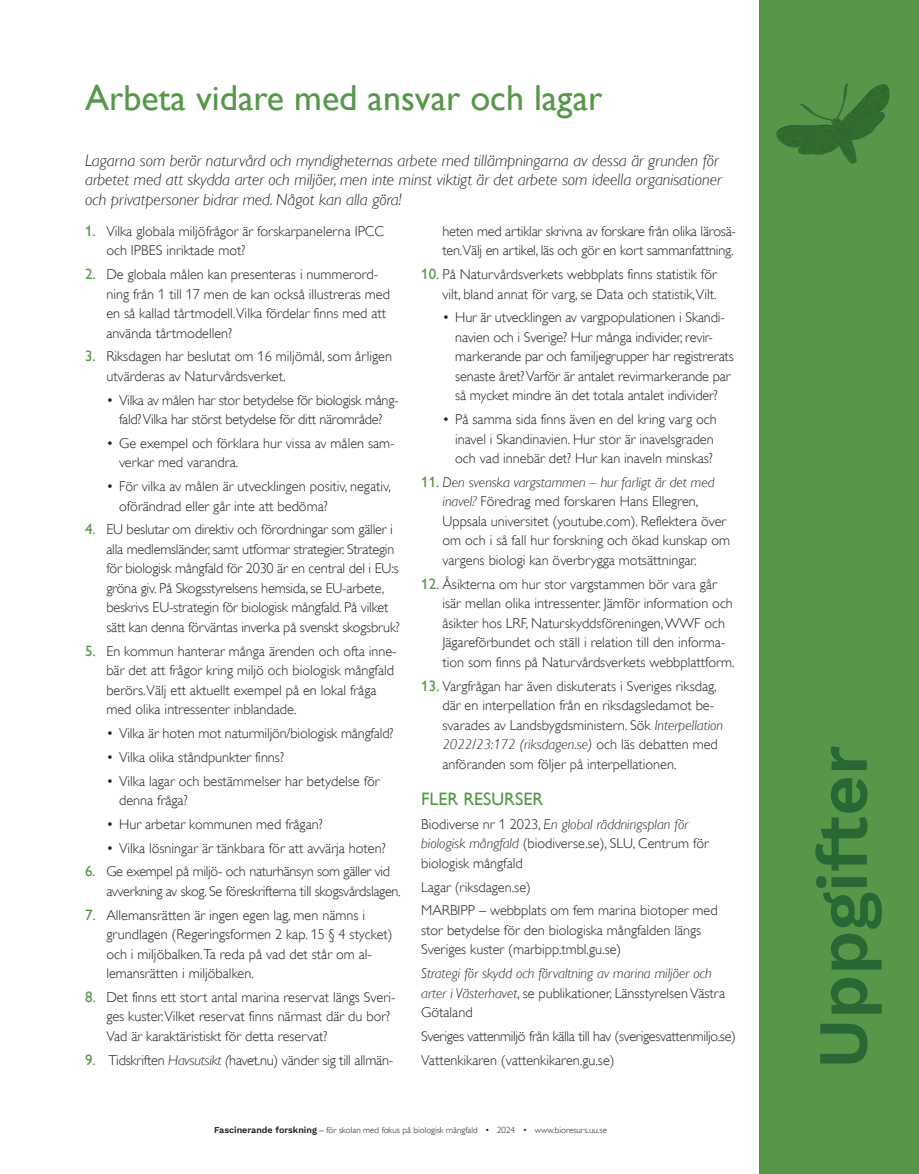
<style>
.page{position:relative;width:919px;height:1174px;background:#fff}
.page>*{position:absolute;margin:0;border:0;box-sizing:border-box;transform-origin:0 0}
.t1{font:70.5px "Work Sans";color:#296835}
.Rubrik_2__uppgiftssidorna{font:36px "Gill Alt One";color:#56974a}
.Underrubrik_till_uppgiftsida{font:18px "Gill Alt One";color:#56974a}
.Ingress_uppgiftssidor{font:italic 300 16.5px/19.5px "Gill Alt One";color:#231f20}
.Uppgifter__faktatext{font:300 14.25px/19.5px "Gill Alt One";color:#231f20}
.Uppgifter__faktatext-2{font:300 14.25px/19.5px "Gill Alt One";letter-spacing:-.02em;color:#231f20;text-align:center}
.Uppgifter__faktatext-3{font:italic 300 14.25px/19.5px "Gill Alt One";color:#231f20}
.t2{font:300 9px "Gill Alt One";color:#231f20}
.s1{font-weight:400;font-size:15px;color:#56974a}
.s2{font-style:italic}
.s3{font-style:normal}
.s4{font-family:"Work Sans";font-weight:400}
.s5{font-family:"Berling";font-weight:400}
</style>
<div class="page">
<div style="left:759px;top:0;width:159px;height:1174px;background:#56974a"></div>
<img style="left:776px;top:84px;width:113px;height:79px">
<h2 class="Rubrik_2__uppgiftssidorna" style="left:85px;top:77px;width:518px">Arbeta vidare med ansvar och lagar</h2>
<p class="Ingress_uppgiftssidor" style="left:85px;top:150px;width:638px">Lagarna som berör naturvård och myndigheternas arbete med tillämpningarna av dessa är grunden för arbetet med att skydda arter och miljöer, men inte minst viktigt är det arbete som ideella organisationer och privatpersoner bidrar med. Något kan alla göra!</p>
<p class="Uppgifter__faktatext" style="left:106px;top:221px;width:279px;text-indent:-21px"><span class="s1">1.</span> Vilka globala miljöfrågor är forskarpanelerna IPCC och IPBES inriktade mot?</p>
<p class="Uppgifter__faktatext" style="left:106px;top:264px;width:285px;text-indent:-21px"><span class="s1">2.</span> De globala målen kan presenteras i nummerord&shy;ning från 1 till 17 men de kan också illustreras med en så kallad tårtmodell.Vilka fördelar finns med att använda tårtmodellen?</p>
<p class="Uppgifter__faktatext" style="left:106px;top:347px;width:287px;text-indent:-21px"><span class="s1">3.</span> Riksdagen har beslutat om 16 miljömål, som årligen utvärderas av Naturvårdsverket.</p>
<p class="Uppgifter__faktatext-2" style="left:106px;top:390px;width:293px">• Vilka av målen har stor betydelse för biologisk mång&shy;fald? Vilka har störst betydelse för ditt närområde?</p>
<p class="Uppgifter__faktatext" style="left:119px;top:433px;width:277px;text-indent:-13px">• Ge exempel och förklara hur vissa av målen sam&shy;verkar med varandra.</p>
<p class="Uppgifter__faktatext" style="left:119px;top:476px;width:273px;text-indent:-13px">• För vilka av målen är utvecklingen positiv, negativ, oförändrad eller går inte att bedöma?</p>
<p class="Uppgifter__faktatext" style="left:106px;top:520px;width:295px;text-indent:-21px"><span class="s1">4.</span> EU beslutar om direktiv och förordningar som gäller i alla medlemsländer, samt utformar strategier. Strategin för biologisk mångfald för 2030 är en central del i EU:s gröna giv. På Skogsstyrelsens hemsida, se EU-arbete, beskrivs EU-strategin för biologisk mångfald. På vilket sätt kan denna förväntas inverka på svenskt skogsbruk?</p>
<p class="Uppgifter__faktatext" style="left:106px;top:641px;width:292px;text-indent:-21px"><span class="s1">5.</span> En kommun hanterar många ärenden och ofta inne&shy;bär det att frågor kring miljö och biologisk mångfald berörs.Välj ett aktuellt exempel på en lokal fråga med olika intressenter inblandade.</p>
<p class="Uppgifter__faktatext" style="left:106px;top:723px;width:288px">• Vilka är hoten mot naturmiljön/biologisk mångfald?</p>
<p class="Uppgifter__faktatext" style="left:106px;top:747px;width:179px">• Vilka olika ståndpunkter finns?</p>
<p class="Uppgifter__faktatext" style="left:119px;top:771px;width:262px;text-indent:-13px">• Vilka lagar och bestämmelser har betydelse för denna fråga?</p>
<p class="Uppgifter__faktatext" style="left:106px;top:814px;width:218px">• Hur arbetar kommunen med frågan?</p>
<p class="Uppgifter__faktatext" style="left:106px;top:838px;width:281px">• Vilka lösningar är tänkbara för att avvärja hoten?</p>
<p class="Uppgifter__faktatext-2" style="left:106px;top:861px;width:296px;text-align:left;text-indent:-21px"><span class="s1">6.</span> Ge exempel på miljö- och naturhänsyn som gäller vid avverkning av skog. Se föreskrifterna till skogsvårdslagen.</p>
<p class="Uppgifter__faktatext" style="left:106px;top:905px;width:288px;text-indent:-21px"><span class="s1">7.</span> Allemansrätten är ingen egen lag, men nämns i grundlagen (Regeringsformen 2 kap. 15 § 4 stycket) och i miljöbalken.Ta reda på vad det står om al&shy;lemansrätten i miljöbalken.</p>
<p class="Uppgifter__faktatext" style="left:106px;top:987px;width:291px;text-indent:-21px"><span class="s1">8.</span> Det finns ett stort antal marina reservat längs Sveri&shy;ges kuster.Vilket reservat finns närmast där du bor?<br>Vad är karaktäristiskt för detta reservat?</p>
<p class="Uppgifter__faktatext" style="left:85px;top:1050px;width:309px"><span class="s1">9.</span> Tidskriften <span class="s2">Havsutsikt (</span>havet.nu) vänder sig till allmän-</p>
<p class="Uppgifter__faktatext" style="left:442px;top:221px;width:295px">heten med artiklar skrivna av forskare från olika lärosä&shy;ten.Välj en artikel, läs och gör en kort sammanfattning.</p>
<p class="Uppgifter__faktatext" style="left:421px;top:264px;width:297px;text-align:right"><span class="s1">10.</span> På Naturvårdsverkets webbplats finns statistik för vilt, bland annat för varg, se Data och statistik,Vilt.</p>
<p class="Uppgifter__faktatext" style="left:455px;top:308px;width:280px;text-indent:-13px">• Hur är utvecklingen av vargpopulationen i Skandi&shy;navien och i Sverige? Hur många individer, revir&shy;markerande par och familjegrupper har registrerats senaste året? Varför är antalet revirmarkerande par så mycket mindre än det totala antalet individer?</p>
<p class="Uppgifter__faktatext" style="left:455px;top:409px;width:263px;text-indent:-13px">• På samma sida finns även en del kring varg och inavel i Skandinavien. Hur stor är inavelsgraden och vad innebär det? Hur kan inaveln minskas?</p>
<p class="Uppgifter__faktatext" style="left:442px;top:472px;width:289px;text-indent:-21px"><span class="s1">11.</span> <span class="s2">Den svenska vargstammen – hur farligt är det med inavel?</span> Föredrag med forskaren Hans Ellegren, Uppsala universitet (youtube.com). Reflektera över om och i så fall hur forskning och ökad kunskap om vargens biologi kan överbrygga motsättningar.</p>
<p class="Uppgifter__faktatext" style="left:442px;top:574px;width:294px;text-indent:-21px"><span class="s1">12.</span> Åsikterna om hur stor vargstammen bör vara går isär mellan olika intressenter. Jämför information och åsikter hos LRF, Naturskyddsföreningen, WWF och Jägareförbundet och ställ i relation till den informa&shy;tion som finns på Naturvårdsverkets webbplattform.</p>
<p class="Uppgifter__faktatext" style="left:442px;top:676px;width:282px;text-indent:-21px"><span class="s1">13.</span> Vargfrågan har även diskuterats i Sveriges riksdag, där en interpellation från en riksdagsledamot be&shy;svarades av Landsbygdsministern. Sök <span class="s2">Interpellation 2022/23:172 (riksdagen.se)</span> och läs debatten med anföranden som följer på interpellationen.</p>
<h3 class="Underrubrik_till_uppgiftsida" style="left:421px;top:788px;width:123px">FLER RESURSER</h3>
<p class="Uppgifter__faktatext" style="left:421px;top:814px;width:289px">Biodiverse nr 1 2023, <span class="s2">En global räddningsplan för biologisk mångfald</span> (biodiverse.se), SLU, Centrum för biologisk mångfald</p>
<p class="Uppgifter__faktatext" style="left:421px;top:877px;width:111px">Lagar (riksdagen.se)</p>
<p class="Uppgifter__faktatext" style="left:421px;top:900px;width:298px">MARBIPP – webbplats om fem marina biotoper med stor betydelse för den biologiska mångfalden längs<br>Sveriges kuster (marbipp.tmbl.gu.se)</p>
<p class="Uppgifter__faktatext-3" style="left:421px;top:963px;width:305px">Strategi för skydd och förvaltning av marina miljöer och arter i Västerhavet<span class="s3">, se publikationer, Länsstyrelsen Västra<br>Götaland</span></p>
<p class="Uppgifter__faktatext-2" style="left:421px;top:1026px;width:316px">Sveriges vattenmiljö från källa till hav (sverigesvattenmiljo.se)</p>
<p class="Uppgifter__faktatext" style="left:421px;top:1050px;width:195px">Vattenkikaren (vattenkikaren.gu.se)</p>
<p class="t2" style="left:214px;top:1124px;width:394px"><span class="s4">Fascinerande forskning</span> <span class="s5">–</span> för skolan med fokus på biologisk mångfald • 2024 • www.bioresurs.uu.se</p>
<h1 class="t1" style="left:789px;top:1068px;width:325px;rotate:-90deg">Uppgifter</h1>
</div>
